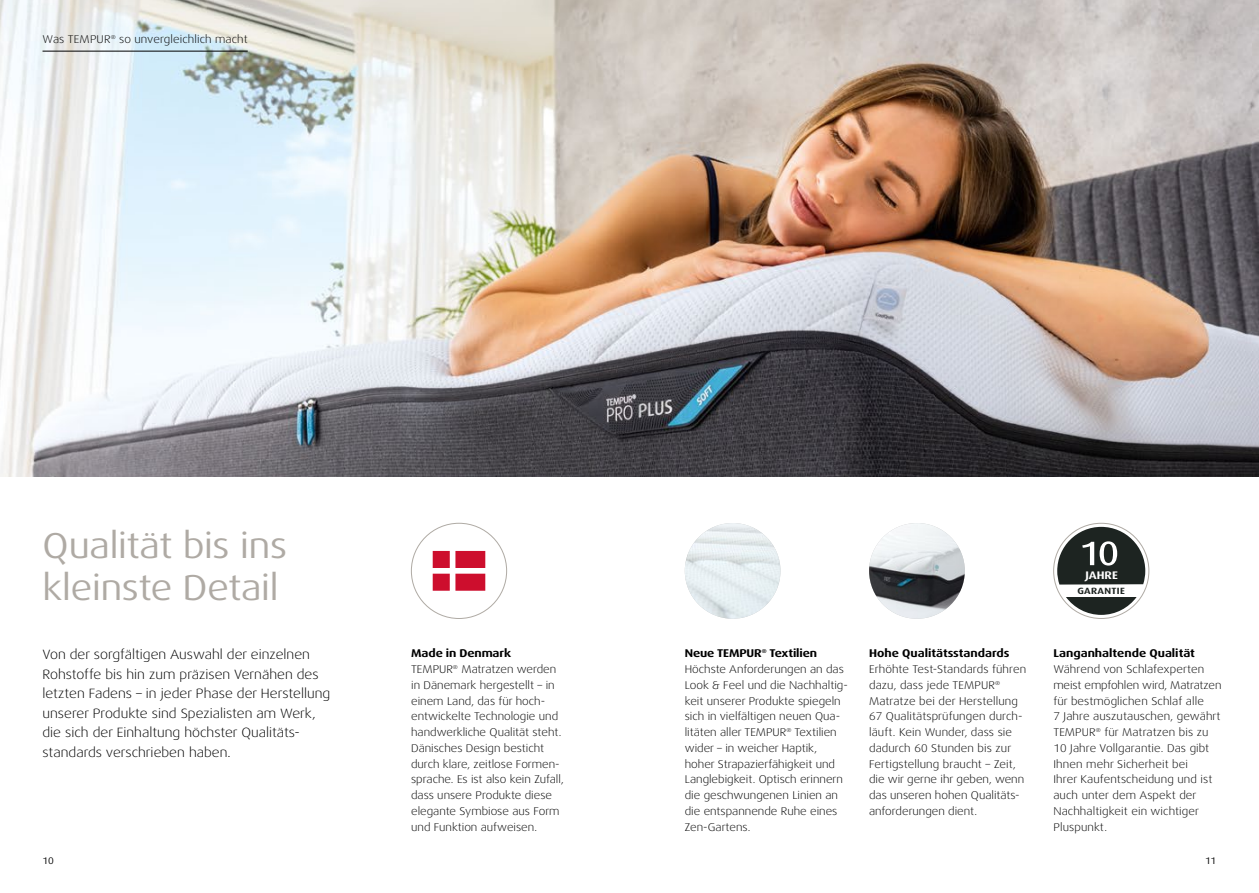
<style>
.page{position:relative;width:1259px;height:893px;background:#fff}
.page>*{position:absolute;margin:0;border:0;box-sizing:border-box;transform-origin:0 0}
.t1{font:expanded 36px/42px "Dax Pro";letter-spacing:-.005em;color:#afaaa4}
.t2{font:300 expanded 13.5px/19.5px "Dax Pro";color:#000}
.t3{font:300 expanded 11.25px/15.8px "Dax Pro";color:#000}
.t4{font:700 expanded 11.25px "Dax Pro";color:#000}
.t5{font:700 expanded 10.95px "Dax Pro";color:#fff}
.t6{font:expanded 9.6px "Dax Pro";color:#000}
.t7{font:700 expanded 9px "Dax Pro";letter-spacing:.04em;color:#1d2421}
.s1{font-weight:700}
</style>
<div class="page">
<img style="left:685px;top:523px;width:95px;height:96px;border-radius:48px">
<img style="left:869px;top:523px;width:95px;height:96px;border-radius:48px">
<svg style="left:433px;top:551px;width:52px;height:40px"></svg>
<svg style="left:1054px;top:524px;width:94px;height:93px"></svg>
<img style="left:0;top:0;width:1259px;height:476px">
<hr style="left:43px;top:51px;width:205px;height:1px;background:#000">
<p class="t3" style="left:43px;top:31px;width:207px">Was TEMPUR<sup>®</sup> so unvergleichlich macht</p>
<p class="t3" style="left:43px;top:31px;width:42px">Qualität</p>
<h1 class="t1" style="left:43px;top:525px;width:246px">Qualität bis ins kleinste Detail</h1>
<p class="t2" style="left:43px;top:645px;width:289px">Von der sorgfältigen Auswahl der einzelnen Rohstoffe bis hin zum präzisen Vernähen des letzten Fadens – in jeder Phase der Herstellung unserer Produkte sind Spezialisten am Werk, die sich der Einhaltung höchster Qualitäts&shy;standards verschrieben haben.</p>
<p class="t5" style="left:1085px;top:568px;width:34px">JAHRE</p>
<p class="t7" style="left:1077px;top:585px;width:49px">GARANTIE</p>
<p class="t3" style="left:411px;top:646px;width:154px"><span class="s1">Made in Denmark<br></span>TEMPUR<sup>®</sup> Matratzen werden in Dänemark hergestellt – in einem Land, das für hoch&shy;entwickelte Technologie und handwerkliche Qualität steht.<br>Dänisches Design besticht durch klare, zeitlose Formen&shy;sprache. Es ist also kein Zufall, dass unsere Produkte diese elegante Symbiose aus Form und Funktion aufweisen.</p>
<p class="t4" style="left:1053px;top:646px;width:143px">Langanhaltende Qualität</p>
<p class="t3" style="left:685px;top:646px;width:165px"><span class="s1">Neue TEMPUR</span><sup>®</sup> <span class="s1">Textilien<br></span>Höchste Anforderungen an das<br>Look &amp; Feel und die Nachhaltig&shy;keit unserer Produkte spiegeln sich in vielfältigen neuen Qua&shy;litäten aller TEMPUR<sup>®</sup> Textilien wider – in weicher Haptik, hoher Strapazierfähigkeit und<br>Langlebigkeit. Optisch erinnern die geschwungenen Linien an die entspannende Ruhe eines<br>Zen-Gartens.</p>
<p class="t4" style="left:869px;top:646px;width:142px">Hohe Qualitätsstandards</p>
<p class="t3" style="left:869px;top:661px;width:159px">Erhöhte Test-Standards führen dazu, dass jede TEMPUR<sup>®<br></sup>Matratze bei der Herstellung<br>67 Qualitätsprüfungen durch&shy;läuft. Kein Wunder, dass sie dadurch 60 Stunden bis zur<br>Fertigstellung braucht – Zeit, die wir gerne ihr geben, wenn das unseren hohen Qualitäts&shy;anforderungen dient.</p>
<p class="t3" style="left:1053px;top:661px;width:170px">Während von Schlafexperten meist empfohlen wird, Matratzen für bestmöglichen Schlaf alle<br>7 Jahre auszutauschen, gewährt<br>TEMPUR<sup>®</sup> für Matratzen bis zu<br>10 Jahre Vollgarantie. Das gibt<br>Ihnen mehr Sicherheit bei<br>Ihrer Kaufentscheidung und ist auch unter dem Aspekt der<br>Nachhaltigkeit ein wichtiger<br>Pluspunkt.</p>
<p class="t6" style="left:43px;top:855px;width:13px">10</p>
<p class="t6" style="left:1205px;top:855px;width:13px">11</p>
</div>
